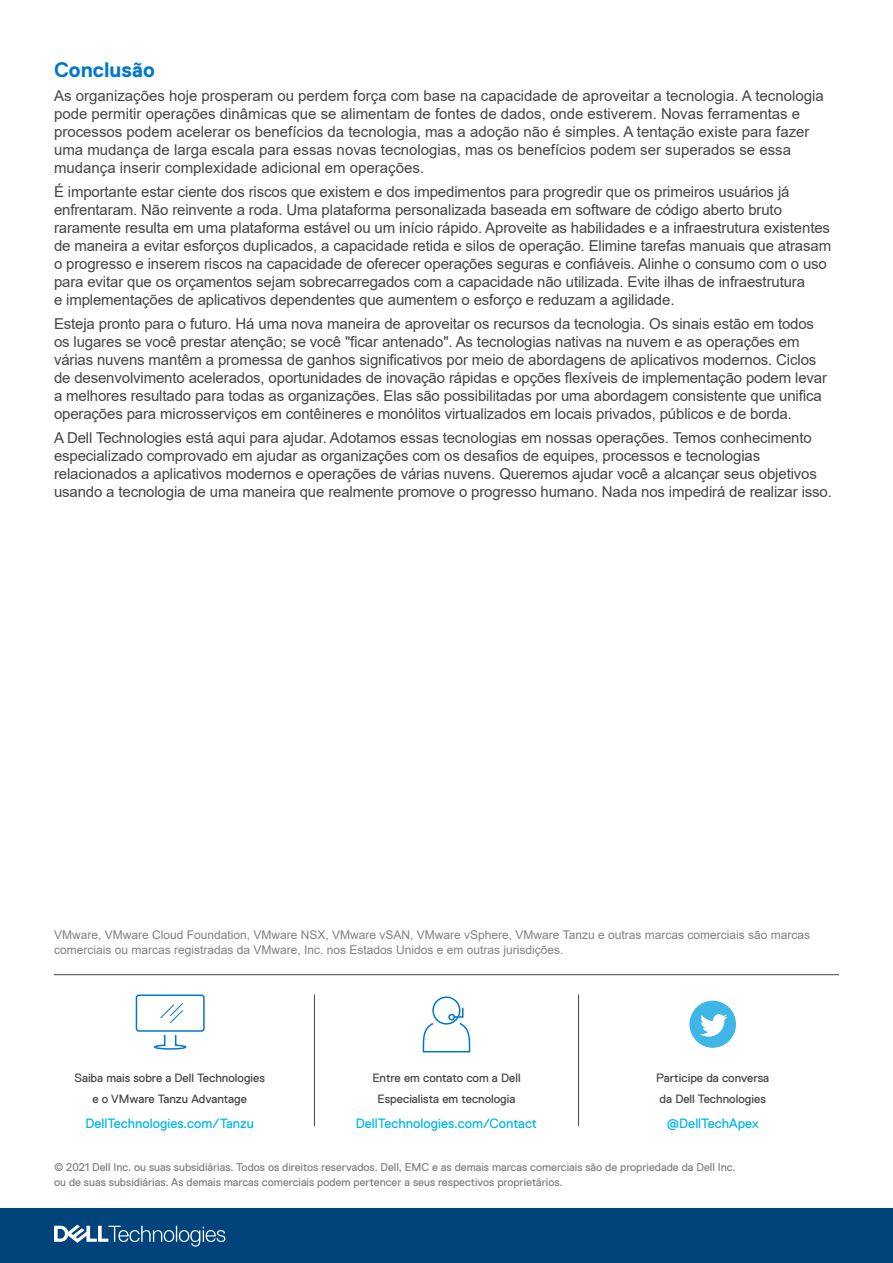
<style>
.page{position:relative;width:893px;height:1263px;background:#fff}
.page>*{position:absolute;margin:0;border:0;box-sizing:border-box;transform-origin:0 0}
.t1{font:700 21px "Dell Replica";color:#0076ce}
.t2{font:15px/18px "Arial";letter-spacing:-.01em;color:#444}
.t3{font:13.5px "Dell Replica";color:#00b7e8}
.t4{font:12px/14.4px "Arial";color:#808080}
.t5{font:12px/21px "Dell Replica";color:#444;text-align:center}
.t6{font:11.25px/15px "Dell Replica";color:#808080}
</style>
<div class="page">
<div style="left:432px;top:996px;width:28px;height:28px;border:2px solid #0076ce;border-radius:50%"></div>
<svg style="left:422px;top:1006px;width:49px;height:47px"></svg>
<hr style="left:314px;top:994px;width:1px;height:132px;background:#444">
<hr style="left:578px;top:994px;width:1px;height:132px;background:#444">
<div style="left:136px;top:994px;width:69px;height:38px;border:2px solid #0076ce;border-radius:2px"></div>
<svg style="left:160px;top:1003px;width:23px;height:20px"></svg>
<svg style="left:154px;top:1035px;width:33px;height:15px"></svg>
<hr style="left:54px;top:974px;width:785px;height:1px;background:#444">
<div style="left:0;top:1209px;width:893px;height:54px;background:#00447b"></div>
<svg style="left:54px;top:1224px;width:171px;height:22px"></svg>
<div style="left:689px;top:1001px;width:47px;height:47px;background:#3fb7e6;border-radius:50%"></div>
<svg style="left:700px;top:1014px;width:27px;height:23px"></svg>
<h1 class="t1" style="left:54px;top:58px;width:102px">Conclusão</h1>
<p class="t2" style="left:54px;top:87px;width:771px">As organizações hoje prosperam ou perdem força com base na capacidade de aproveitar a tecnologia. A tecnologia pode permitir operações dinâmicas que se alimentam de fontes de dados, onde estiverem. Novas ferramentas e processos podem acelerar os benefícios da tecnologia, mas a adoção não é simples. A tentação existe para fazer uma mudança de larga escala para essas novas tecnologias, mas os benefícios podem ser superados se essa mudança inserir complexidade adicional em operações.</p>
<p class="t2" style="left:54px;top:183px;width:779px">É importante estar ciente dos riscos que existem e dos impedimentos para progredir que os primeiros usuários já enfrentaram. Não reinvente a roda. Uma plataforma personalizada baseada em software de código aberto bruto raramente resulta em uma plataforma estável ou um início rápido. Aproveite as habilidades e a infraestrutura existentes de maneira a evitar esforços duplicados, a capacidade retida e silos de operação. Elimine tarefas manuais que atrasam o progresso e inserem riscos na capacidade de oferecer operações seguras e confiáveis. Alinhe o consumo com o uso para evitar que os orçamentos sejam sobrecarregados com a capacidade não utilizada. Evite ilhas de infraestrutura<br>e implementações de aplicativos dependentes que aumentem o esforço e reduzam a agilidade.</p>
<p class="t2" style="left:54px;top:315px;width:775px">Esteja pronto para o futuro. Há uma nova maneira de aproveitar os recursos da tecnologia. Os sinais estão em todos os lugares se você prestar atenção; se você "ficar antenado". As tecnologias nativas na nuvem e as operações em várias nuvens mantêm a promessa de ganhos significativos por meio de abordagens de aplicativos modernos. Ciclos de desenvolvimento acelerados, oportunidades de inovação rápidas e opções flexíveis de implementação podem levar a melhores resultado para todas as organizações. Elas são possibilitadas por uma abordagem consistente que unifica operações para microsserviços em contêineres e monólitos virtualizados em locais privados, públicos e de borda.</p>
<p class="t2" style="left:54px;top:429px;width:779px">A Dell Technologies está aqui para ajudar. Adotamos essas tecnologias em nossas operações. Temos conhecimento especializado comprovado em ajudar as organizações com os desafios de equipes, processos e tecnologias relacionados a aplicativos modernos e operações de várias nuvens. Queremos ajudar você a alcançar seus objetivos usando a tecnologia de uma maneira que realmente promove o progresso humano. Nada nos impedirá de realizar isso.</p>
<p class="t4" style="left:54px;top:928px;width:758px">VMware, VMware Cloud Foundation, VMware NSX, VMware vSAN, VMware vSphere, VMware Tanzu e outras marcas comerciais são marcas comerciais ou marcas registradas da VMware, Inc. nos Estados Unidos e em outras jurisdições.</p>
<p class="t5" style="left:74px;top:1067px;width:192px">Saiba mais sobre a Dell Technologies e o VMware Tanzu Advantage</p>
<p class="t3" style="left:85px;top:1116px;width:170px">DellTechnologies.com/Tanzu</p>
<p class="t5" style="left:656px;top:1067px;width:114px;text-align:left">Participe da conversa da Dell Technologies</p>
<p class="t3" style="left:667px;top:1116px;width:93px">@DellTechApex</p>
<p class="t6" style="left:54px;top:1159px;width:683px">© 2021 Dell Inc. ou suas subsidiárias. Todos os direitos reservados. Dell, EMC e as demais marcas comerciais são de propriedade da Dell Inc. ou de suas subsidiárias. As demais marcas comerciais podem pertencer a seus respectivos proprietários.</p>
<p class="t5" style="left:372px;top:1067px;width:150px">Entre em contato com a Dell<br>Especialista em tecnologia</p>
<p class="t3" style="left:356px;top:1116px;width:183px">DellTechnologies.com/Contact</p>
</div>
